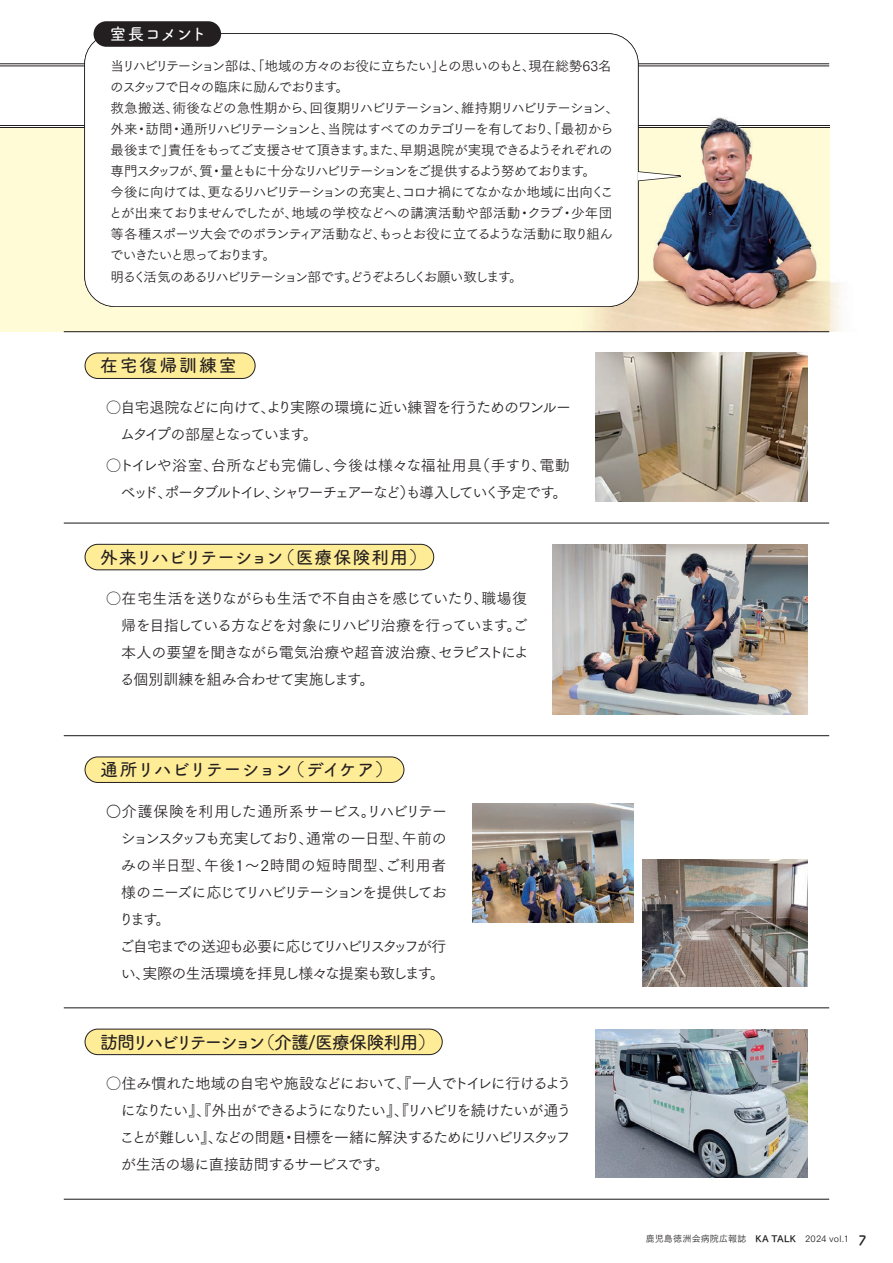
<style>
.page{position:relative;width:893px;height:1263px;background:#fff}
.page>*{position:absolute;margin:0;border:0;box-sizing:border-box;transform-origin:0 0}
.t1{font:18px "Tsuku A Rd Gothic Std D";letter-spacing:-.05em;color:#231f20}
.t2{font:18px "Tsuku A Rd Gothic Std D";letter-spacing:-.145em;color:#231f20}
.t3{font:18px "Tsuku A Rd Gothic Std D";letter-spacing:.1em;color:#231f20}
.t4{font:16.5px "Tsuku A Rd Gothic Std D";letter-spacing:-.04em;color:#fff}
.t5{font:15px/27px "Tsuku Go Pro R";letter-spacing:-.07em;color:#231f20;text-align:justify}
.t6{font:15px/27px "Tsuku Go Pro R";letter-spacing:-.11em;color:#231f20;text-align:right}
.t7{font:15px "Tsuku Go Pro R";letter-spacing:-.13em;color:#231f20}
.t8{font:15px "Tsuku Go Pro R";letter-spacing:-.105em;color:#231f20}
.t9{font:15px "Tsuku Go Pro R";letter-spacing:-.02em;color:#231f20}
.t10{font:15px "Tsuku Go Pro R";letter-spacing:-.095em;color:#231f20}
.t11{font:15px "Tsuku Go Pro R";letter-spacing:.04em;color:#231f20}
.t12{font:13.5px/21px "Tsuku Go Pro R";letter-spacing:-.09em;color:#231f20}
.t13{font:9px "Tsuku Go Pro R";letter-spacing:.02em;color:#231f20}
.s1{font-family:"Koz Go Pr 6 N"}
.s2{font-family:"Tsuku Go Pro B"}
.s3{font-family:"Tsuku ANA Rd Go L Std B";font-size:13.5px}
</style>
<div class="page">
<div style="left:0;top:128px;width:829px;height:204px;background:#fffbd6"></div>
<img style="left:595px;top:353px;width:213px;height:149px">
<img style="left:553px;top:544px;width:255px;height:170px">
<img style="left:595px;top:1029px;width:213px;height:149px">
<div style="left:85px;top:757px;width:319px;height:25px;background:#ffec96;border-radius:13px"></div>
<div style="left:85px;top:756px;width:319px;height:27px;border:1px solid #231f20;border-radius:13px"></div>
<hr style="left:0;top:64px;width:829px;height:1px;background:#231f20">
<hr style="left:0;top:66px;width:829px;height:1px;background:#231f20">
<hr style="left:0;top:125px;width:829px;height:1px;background:#231f20">
<hr style="left:0;top:127px;width:829px;height:1px;background:#231f20">
<div style="left:85px;top:353px;width:170px;height:25px;background:#ffec96;border-radius:13px"></div>
<div style="left:85px;top:353px;width:170px;height:26px;border:1px solid #231f20;border-radius:13px"></div>
<div style="left:85px;top:544px;width:349px;height:26px;background:#ffec96;border-radius:13px"></div>
<div style="left:85px;top:544px;width:349px;height:26px;border:1px solid #231f20;border-radius:13px"></div>
<div style="left:85px;top:1029px;width:357px;height:25px;background:#ffec96;border-radius:13px"></div>
<div style="left:85px;top:1029px;width:358px;height:26px;border:1px solid #231f20;border-radius:13px"></div>
<img style="left:472px;top:804px;width:162px;height:119px">
<img style="left:642px;top:859px;width:166px;height:127px">
<img style="left:710px;top:117px;width:120px;height:36px">
<img style="left:829px;top:153px;width:13px;height:179px">
<img style="left:590px;top:125px;width:239px;height:206px">
<hr style="left:64px;top:331px;width:765px;height:1px;background:#231f20">
<hr style="left:64px;top:735px;width:765px;height:1px;background:#231f20">
<hr style="left:64px;top:522px;width:765px;height:2px;background:#231f20">
<hr style="left:64px;top:1007px;width:765px;height:1px;background:#231f20">
<hr style="left:64px;top:1199px;width:765px;height:1px;background:#231f20">
<div style="left:85px;top:34px;width:553px;height:272px;background:#fff;border-radius:30px"></div>
<svg style="left:637px;top:170px;width:45px;height:12px"></svg>
<div style="left:94px;top:21px;width:127px;height:26px;background:#231f20;border-radius:13px"></div>
<p class="t4" style="left:110px;top:21px;width:99px">室長コメント</p>
<p class="t12" style="left:109px;top:54px;width:512px">当リハビリテーション部は、「地域の方々のお役に立ちたい」との思いのもと、現在総勢63名のスタッフで日々の臨床に励んでおります。<br>救急搬送、術後などの急性期から、回復期リハビリテーション、維持期リハビリテーション、外来・訪問・通所リハビリテーションと、当院はすべてのカテゴリーを有しており、「最初から最後まで」責任をもってご支援させて頂きます。また、早期退院が実現できるようそれぞれの専門スタッフが、質・量ともに十分なリハビリテーションをご提供するよう努めております。<br>今後に向けては、更なるリハビリテーションの充実と、コロナ禍にてなかなか地域に出向くことが出来ておりませんでしたが、地域の学校などへの講演活動や部活動・クラブ・少年団等各種スポーツ大会でのボランティア活動など、もっとお役に立てるような活動に取り組んでいきたいと思っております。<br>明るく活気のあるリハビリテーション部です。どうぞよろしくお願い致します。</p>
<h1 class="t3" style="left:100px;top:352px;width:138px">在宅復帰訓練室</h1>
<p class="t5" style="left:120px;top:392px;width:452px;text-indent:-14px"><span class="s1">○</span>自宅退院などに向けて、より実際の環境に近い練習を行うためのワンルームタイプの部屋となっています。</p>
<p class="t6" style="left:106px;top:451px;width:465px"><span class="s1">○</span>トイレや浴室、台所なども完備し、今後は様々な福祉用具（手すり、電動ベッド、ポータブルトイレ、シャワーチェアーなど）も導入していく予定です。</p>
<h1 class="t1" style="left:100px;top:543px;width:329px">外来リハビリテーション（医療保険利用）</h1>
<p class="t5" style="left:120px;top:584px;width:410px;text-indent:-14px"><span class="s1">○</span>在宅生活を送りながらも生活で不自由さを感じていたり、職場復帰を目指している方などを対象にリハビリ治療を行っています。ご本人の要望を聞きながら電気治療や超音波治療、セラピストによる個別訓練を組み合わせて実施します。</p>
<h1 class="t1" style="left:100px;top:756px;width:295px">通所リハビリテーション（デイケア）</h1>
<p class="t9" style="left:106px;top:799px;width:342px">○介護保険を利用した通所系サービス。リハビリテー</p>
<p class="t8" style="left:121px;top:826px;width:328px">ションスタッフも充実しており、通常の一日型、午前の</p>
<p class="t11" style="left:121px;top:853px;width:327px">みの半日型、午後1～2時間の短時間型、ご利用者</p>
<p class="t10" style="left:121px;top:880px;width:327px">様のニーズに応じてリハビリテーションを提供してお</p>
<p class="t5" style="left:119px;top:904px;width:53px">ります。</p>
<p class="t7" style="left:106px;top:934px;width:342px">　ご自宅までの送迎も必要に応じてリハビリスタッフが行</p>
<p class="t5" style="left:121px;top:958px;width:326px">い、実際の生活環境を拝見し様々な提案も致します。</p>
<h1 class="t2" style="left:100px;top:1028px;width:337px">訪問リハビリテーション（介護/医療保険利用）</h1>
<p class="t5" style="left:120px;top:1068px;width:453px;text-indent:-13px"><span class="s1">○</span>住み慣れた地域の自宅や施設などにおいて、『一人でトイレに行けるようになりたい』、『外出ができるようになりたい』、『リハビリを続けたいが通うことが難しい』、などの問題・目標を一緒に解決するためにリハビリスタッフが生活の場に直接訪問するサービスです。</p>
<p class="t13" style="left:646px;top:1231px;width:222px">鹿児島徳洲会病院広報誌　<span class="s2">KA TALK</span>　2024 vol.1 <span class="s3">7</span></p>
</div>
